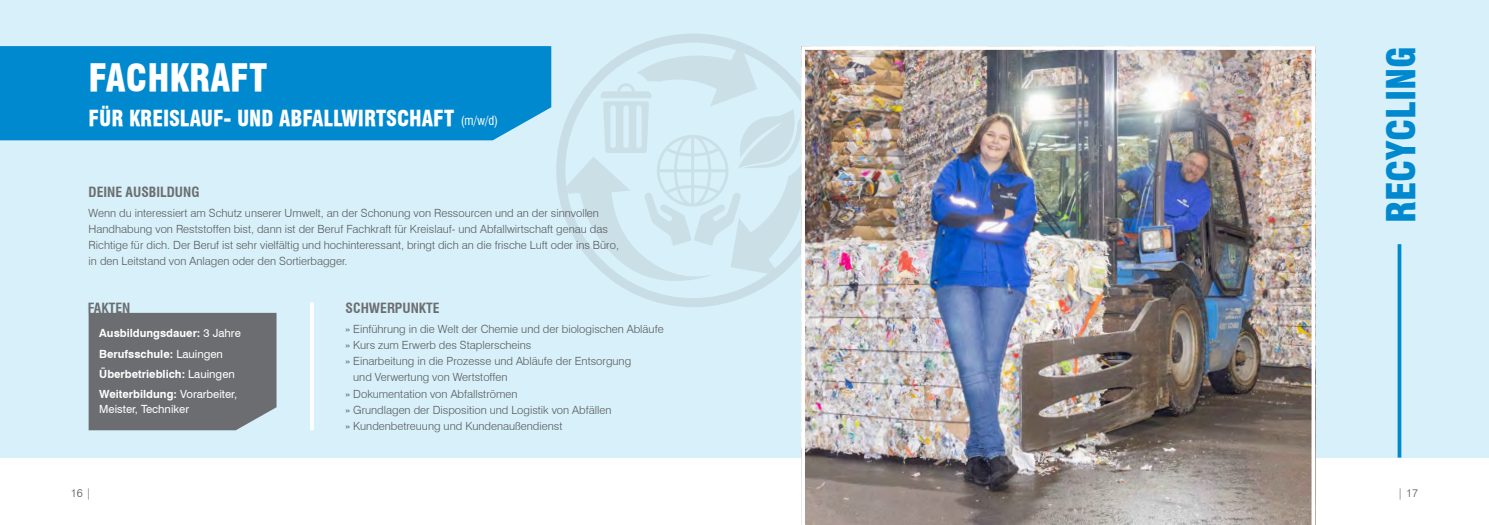
<style>
.page{position:relative;width:1489px;height:525px;background:#fff}
.page>*{position:absolute;margin:0;border:0;box-sizing:border-box;transform-origin:0 0}
.t1{font:37.5px "Swiss 721 Black Condensed BT";color:#0089cf}
.t2{font:36.25px "Swiss 721 Black Condensed BT";color:#fff}
.t3{font:21.25px "Swiss 721 Black Condensed BT";color:#fff}
.t4{font:700 condensed 13.75px "Swiss 721 BT";color:#6c6d70}
.t5{font:300 11.25px/16.2px "Swiss 721 BT";color:#57585a}
.t6{font:700 11.25px/20.4px "Swiss 721 BT";color:#fff}
.t7{font:11.25px "Swiss 721 BT";color:#fff}
.s1{font-family:"Swiss 721 BT";font-stretch:condensed;font-size:12.5px}
.s2{font-weight:400}
</style>
<div class="page">
<div style="left:0;top:0;width:1488px;height:457px;background:#d7f0f9"></div>
<svg style="left:566px;top:43px;width:235px;height:239px"></svg>
<div style="left:556px;top:33px;width:273px;height:274px;border:9px solid #86888b;border-radius:50%"></div>
<div style="left:0;top:46px;width:551px;height:94px;background:#0089cf"></div>
<div style="left:89px;top:313px;width:187px;height:117px;background:#6c6d70"></div>
<hr style="left:310px;top:302px;width:4px;height:128px;background:#fff">
<img style="left:801px;top:46px;width:514px;height:478px">
<svg style="left:1397px;top:244px;width:4px;height:213px"></svg>
<h2 class="t2" style="left:89px;top:56px;width:180px">FACHKRAFT</h2>
<h3 class="t3" style="left:89px;top:105px;width:411px">FÜR KREISLAUF- UND ABFALLWIRTSCHAFT <span class="s1">(m/w/d)</span></h3>
<p class="t4" style="left:89px;top:183px;width:112px">DEINE AUSBILDUNG</p>
<p class="t5" style="left:89px;top:204px;width:532px">Wenn du interessiert am Schutz unserer Umwelt, an der Schonung von Ressourcen und an der sinnvollen Handhabung von Reststoffen bist, dann ist der Beruf Fachkraft für Kreislauf- und Abfallwirtschaft genau das Richtige für dich. Der Beruf ist sehr vielfältig und hochinteressant, bringt dich an die frische Luft oder ins Büro, in den Leitstand von Anlagen oder den Sortierbagger.</p>
<p class="t4" style="left:88px;top:299px;width:44px">FAKTEN</p>
<p class="t6" style="left:99px;top:323px;width:143px">Ausbildungsdauer: <span class="s2">3 Jahre<br></span>Berufsschule: <span class="s2">Lauingen<br></span>Überbetrieblich: <span class="s2">Lauingen<br></span>Weiterbildung: <span class="s2">Vorarbeiter,</span></p>
<p class="t7" style="left:99px;top:402px;width:91px">Meister, Techniker</p>
<p class="t4" style="left:345px;top:299px;width:95px">SCHWERPUNKTE</p>
<p class="t5" style="left:345px;top:320px;width:319px">» Einführung in die Welt der Chemie und der biologischen Abläufe</p>
<p class="t5" style="left:345px;top:336px;width:187px">» Kurs zum Erwerb des Staplerscheins</p>
<p class="t5" style="left:345px;top:353px;width:287px">» Einarbeitung in die Prozesse und Abläufe der Entsorgung</p>
<p class="t5" style="left:353px;top:369px;width:156px">und Verwertung von Wertstoffen</p>
<p class="t5" style="left:345px;top:385px;width:173px">» Dokumentation von Abfallströmen</p>
<p class="t5" style="left:345px;top:401px;width:267px">» Grundlagen der Disposition und Logistik von Abfällen</p>
<p class="t5" style="left:345px;top:418px;width:218px">» Kundenbetreuung und Kundenaußendienst</p>
<h1 class="t1" style="left:1378px;top:223px;width:179px;rotate:-90deg">RECYCLING</h1>
<p class="t5" style="left:71px;top:484px;width:22px">16 |</p>
<p class="t5" style="left:1397px;top:484px;width:22px">| 17</p>
</div>
